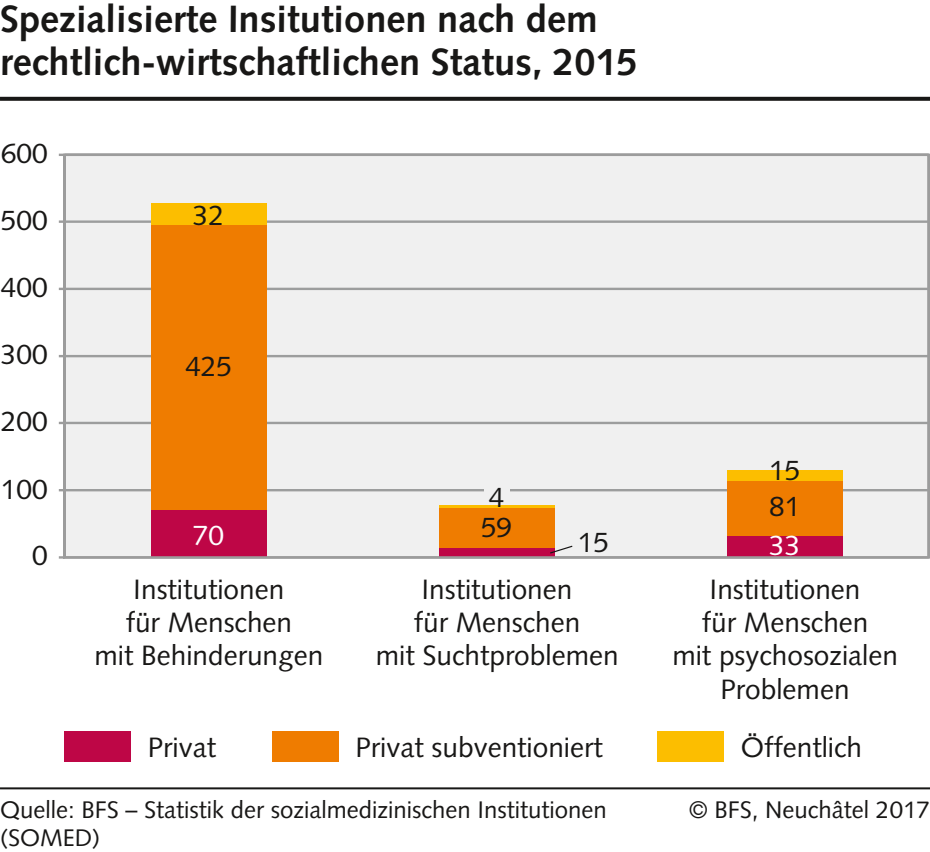
<style>
.page{position:relative;width:930px;height:852px;background:#fff}
.page>*{position:absolute;margin:0;border:0;box-sizing:border-box;transform-origin:0 0}
.t1{font:700 38px/43.6px "Syntax LT Std";color:#181716}
.t2{font:28px/33.2px "Syntax LT Std";color:#181716;text-align:center}
.t3{font:28px "Syntax LT Std";color:#fff}
.t4{font:24px "Syntax LT Std";color:#181716}
</style>
<div class="page">
<svg style="left:0;top:97px;width:930px;height:4px;fill:#181716"></svg>
<hr style="left:0;top:787px;width:930px;height:2px;background:#181716">
<div style="left:58px;top:153px;width:872px;height:406px;background:#f0f0f0"></div>
<hr style="left:64px;top:489px;width:864px;height:2px;background:#9c9d9d">
<hr style="left:64px;top:422px;width:864px;height:2px;background:#9c9d9d">
<hr style="left:64px;top:355px;width:864px;height:2px;background:#9c9d9d">
<hr style="left:64px;top:288px;width:864px;height:2px;background:#9c9d9d">
<hr style="left:64px;top:220px;width:864px;height:3px;background:#9c9d9d">
<svg style="left:59px;top:220px;width:5px;height:3px"></svg>
<div style="left:151px;top:510px;width:115px;height:47px;background:#be0646"></div>
<div style="left:151px;top:225px;width:115px;height:285px;background:#ef7c00"></div>
<div style="left:151px;top:204px;width:115px;height:21px;background:#fcbe00"></div>
<div style="left:439px;top:547px;width:115px;height:10px;background:#be0646"></div>
<div style="left:439px;top:508px;width:115px;height:39px;background:#ef7c00"></div>
<hr style="left:439px;top:505px;width:115px;height:3px;background:#fcbe00">
<div style="left:727px;top:535px;width:115px;height:22px;background:#be0646"></div>
<div style="left:727px;top:481px;width:115px;height:54px;background:#ef7c00"></div>
<div style="left:727px;top:470px;width:115px;height:11px;background:#fcbe00"></div>
<div style="left:64px;top:732px;width:67px;height:30px;background:#be0646"></div>
<div style="left:272px;top:732px;width:66px;height:30px;background:#ef7c00"></div>
<div style="left:658px;top:732px;width:66px;height:30px;background:#fcbe00"></div>
<svg style="left:549px;top:544px;width:25px;height:10px"></svg>
<hr style="left:64px;top:556px;width:864px;height:2px;background:#9c9c9c">
<div style="left:484px;top:482px;width:26px;height:13px;background:#f0f0f0"></div>
<h1 class="t1" style="left:0;top:-3px;width:639px">Spezialisierte Insitutionen nach dem rechtlich-wirtschaftlichen Status, 2015</h1>
<p class="t2" style="left:1px;top:137px;width:48px">600</p>
<p class="t2" style="left:1px;top:204px;width:48px">500</p>
<p class="t2" style="left:1px;top:271px;width:48px">400</p>
<p class="t2" style="left:1px;top:338px;width:48px">300</p>
<p class="t2" style="left:1px;top:405px;width:48px">200</p>
<p class="t2" style="left:1px;top:472px;width:48px">100</p>
<p class="t2" style="left:32px;top:539px;width:17px">0</p>
<p class="t2" style="left:193px;top:198px;width:33px">32</p>
<p class="t2" style="left:185px;top:350px;width:48px">425</p>
<p class="t3" style="left:193px;top:518px;width:33px">70</p>
<p class="t2" style="left:488px;top:480px;width:17px">4</p>
<p class="t2" style="left:481px;top:511px;width:33px">59</p>
<p class="t2" style="left:578px;top:526px;width:33px">15</p>
<p class="t2" style="left:769px;top:453px;width:33px">15</p>
<p class="t2" style="left:769px;top:490px;width:33px">81</p>
<p class="t3" style="left:769px;top:529px;width:33px">33</p>
<p class="t2" style="left:94px;top:573px;width:230px">Institutionen<br>für Menschen<br>mit Behinderungen</p>
<p class="t2" style="left:376px;top:573px;width:244px">Institutionen<br>für Menschen<br>mit Suchtproblemen</p>
<p class="t2" style="left:672px;top:573px;width:227px">Institutionen<br>für Menschen<br>mit psychosozialen<br>Problemen</p>
<p class="t2" style="left:148px;top:730px;width:70px">Privat</p>
<p class="t2" style="left:355px;top:730px;width:249px">Privat subventioniert</p>
<p class="t2" style="left:740px;top:730px;width:123px">Öffentlich</p>
<p class="t4" style="left:0;top:795px;width:608px">Quelle: BFS – Statistik der sozialmedizinischen Institutionen</p>
<p class="t4" style="left:688px;top:795px;width:243px">© BFS, Neuchâtel 2017</p>
<p class="t4" style="left:0;top:823px;width:101px">(SOMED)</p>
</div>
